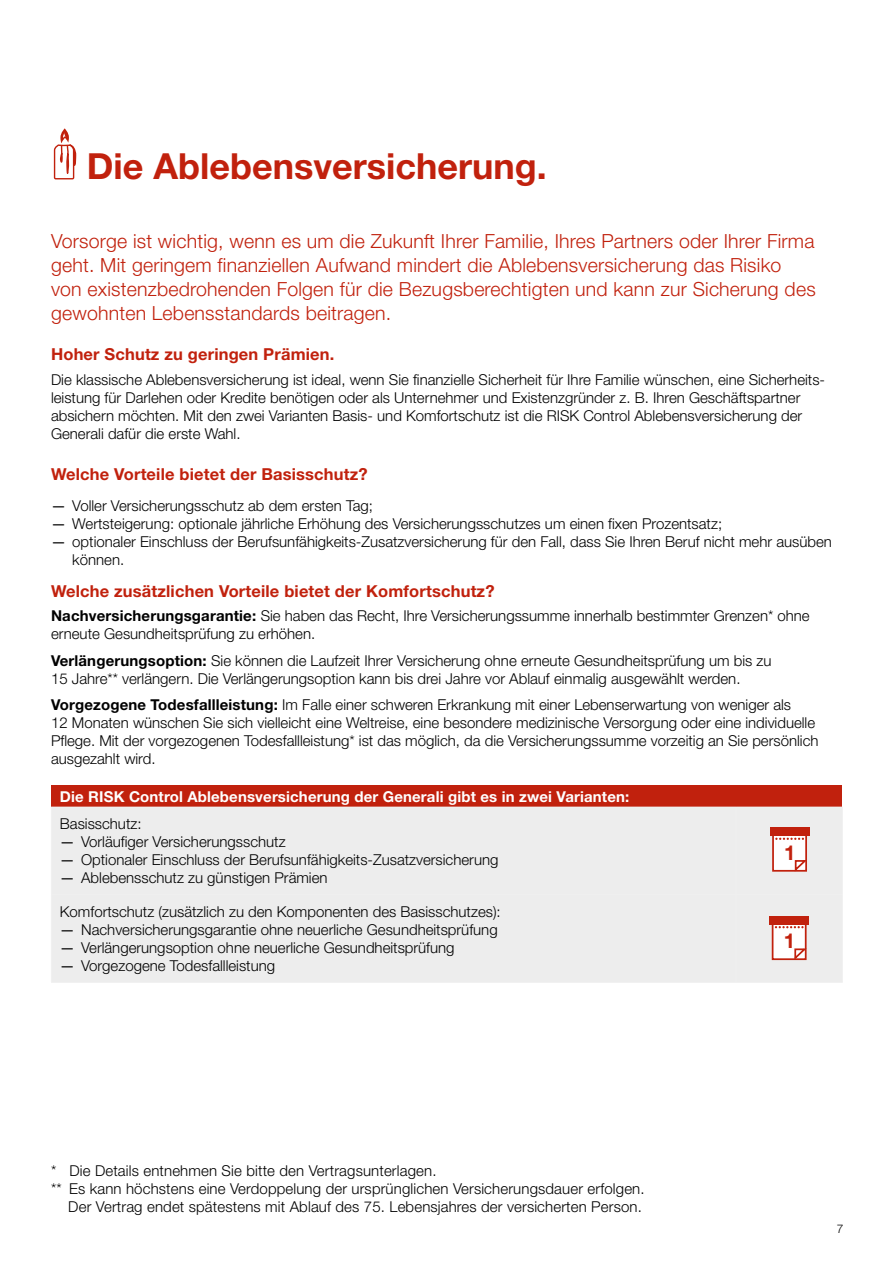
<style>
.page{position:relative;width:893px;height:1263px;background:#fff}
.page>*{position:absolute;margin:0;border:0;box-sizing:border-box;transform-origin:0 0}
.t1{font:700 36px "Helvetica Neue LT Std";color:#c1210d}
.t2{font:700 20.55px "Helvetica Neue";color:#c1210d}
.t3{font:300 19.5px/24px "Helvetica Neue LT Std";letter-spacing:.01em;color:#c1210d}
.t4{font:700 16.5px "Helvetica Neue LT Std";letter-spacing:.01em;color:#c1210d}
.t5{font:300 15px/18px "Helvetica Neue LT Std";color:#000}
.t6{font:700 15px "Helvetica Neue LT Std";letter-spacing:.01em;color:#fff}
.t7{font:300 12px "Helvetica Neue LT Std";color:#000}
.s1{font-weight:400}
.s2{font-weight:700}
</style>
<div class="page">
<div style="left:51px;top:786px;width:791px;height:21px;background:#c1210d"></div>
<div style="left:52px;top:808px;width:790px;height:174px;background:#ededed"></div>
<hr style="left:51px;top:807px;width:685px;height:1px;background:#f0f0f0">
<hr style="left:51px;top:807px;width:1px;height:87px;background:#f0f0f0">
<hr style="left:736px;top:807px;width:107px;height:1px;background:#f0f0f0">
<hr style="left:736px;top:807px;width:1px;height:87px;background:#f0f0f0">
<hr style="left:842px;top:807px;width:1px;height:87px;background:#f0f0f0">
<hr style="left:51px;top:894px;width:685px;height:1px;background:#f0f0f0">
<hr style="left:51px;top:895px;width:1px;height:87px;background:#f0f0f0">
<hr style="left:736px;top:894px;width:107px;height:1px;background:#f0f0f0">
<hr style="left:736px;top:895px;width:1px;height:87px;background:#f0f0f0">
<hr style="left:842px;top:895px;width:1px;height:87px;background:#f0f0f0">
<hr style="left:51px;top:982px;width:685px;height:1px;background:#f0f0f0">
<hr style="left:736px;top:982px;width:107px;height:1px;background:#f0f0f0">
<div style="left:773px;top:834px;width:33px;height:37px;background:#fff"></div>
<div style="left:772px;top:833px;width:35px;height:39px;border:2px solid #c1210d"></div>
<div style="left:770px;top:828px;width:39px;height:8px;background:#c1210d"></div>
<svg style="left:793px;top:859px;width:16px;height:13px"></svg>
<svg style="left:775px;top:838px;width:29px;height:2px"></svg>
<div style="left:773px;top:922px;width:33px;height:37px;background:#fff"></div>
<div style="left:772px;top:921px;width:35px;height:39px;border:2px solid #c1210d"></div>
<div style="left:770px;top:916px;width:39px;height:8px;background:#c1210d"></div>
<svg style="left:793px;top:947px;width:16px;height:13px"></svg>
<svg style="left:775px;top:926px;width:29px;height:2px"></svg>
<svg style="left:54px;top:128px;width:22px;height:51px"></svg>
<h1 class="t1" style="left:87px;top:143px;width:461px">Die Ablebensversicherung.</h1>
<p class="t3" style="left:51px;top:228px;width:766px">Vorsorge ist wichtig, wenn es um die Zukunft Ihrer Familie, Ihres Partners oder Ihrer Firma geht. Mit geringem finanziellen Aufwand mindert die Ablebensversicherung das Risiko von existenzbedrohenden Folgen für die Bezugsberechtigten und kann zur Sicherung des gewohnten Lebensstandards beitragen.</p>
<p class="t4" style="left:51px;top:344px;width:285px">Hoher Schutz zu geringen Prämien.</p>
<p class="t5" style="left:51px;top:370px;width:776px">Die klassische Ablebensversicherung ist ideal, wenn Sie finanzielle Sicherheit für Ihre Familie wünschen, eine Sicherheits&shy;leistung für Darlehen oder Kredite benötigen oder als Unternehmer und Existenzgründer z. B. Ihren Geschäftspartner absichern möchten. Mit den zwei Varianten Basis- und Komfortschutz ist die RISK Control Ablebensversicherung der Generali dafür die erste Wahl.</p>
<p class="t4" style="left:51px;top:463px;width:318px">Welche Vorteile bietet der Basisschutz?</p>
<p class="t5" style="left:51px;top:496px;width:323px"><span class="s1">—</span> Voller Versicherungsschutz ab dem ersten Tag;</p>
<p class="t5" style="left:51px;top:514px;width:673px"><span class="s1">—</span> Wertsteigerung: optionale jährliche Erhöhung des Versicherungsschutzes um einen fixen Prozentsatz;</p>
<p class="t5" style="left:72px;top:532px;width:761px;text-indent:-21px"><span class="s1">—</span> optionaler Einschluss der Berufsunfähigkeits-Zusatzversicherung für den Fall, dass Sie Ihren Beruf nicht mehr ausüben können.</p>
<p class="t4" style="left:51px;top:581px;width:445px">Welche zusätzlichen Vorteile bietet der Komfortschutz?</p>
<p class="t5" style="left:51px;top:607px;width:760px"><span class="s2">Nachversicherungsgarantie:</span> Sie haben das Recht, Ihre Versicherungssumme innerhalb bestimmter Grenzen* ohne erneute Gesundheitsprüfung zu erhöhen.</p>
<p class="t5" style="left:51px;top:651px;width:722px"><span class="s2">Verlängerungsoption:</span> Sie können die Laufzeit Ihrer Versicherung ohne erneute Gesundheitsprüfung um bis zu<br>15 Jahre** verlängern. Die Verlängerungsoption kann bis drei Jahre vor Ablauf einmalig ausgewählt werden.</p>
<p class="t5" style="left:51px;top:696px;width:769px"><span class="s2">Vorgezogene Todesfallleistung:</span> Im Falle einer schweren Erkrankung mit einer Lebenserwartung von weniger als<br>12 Monaten wünschen Sie sich vielleicht eine Weltreise, eine besondere medizinische Versorgung oder eine individuelle Pflege. Mit der vorgezogenen Todesfallleistung* ist das möglich, da die Versicherungssumme vorzeitig an Sie persönlich ausgezahlt wird.</p>
<p class="t6" style="left:60px;top:787px;width:571px">Die RISK Control Ablebensversicherung der Generali gibt es in zwei Varianten:</p>
<p class="t5" style="left:60px;top:815px;width:83px">Basisschutz:</p>
<p class="t5" style="left:60px;top:833px;width:227px"><span class="s1">—</span> Vorläufiger Versicherungsschutz</p>
<p class="t5" style="left:60px;top:851px;width:440px"><span class="s1">—</span> Optionaler Einschluss der Berufsunfähigkeits-Zusatzversicherung</p>
<p class="t5" style="left:60px;top:869px;width:269px"><span class="s1">—</span> Ablebensschutz zu günstigen Prämien</p>
<p class="t5" style="left:60px;top:902px;width:442px">Komfortschutz (zusätzlich zu den Komponenten des Basisschutzes):</p>
<p class="t5" style="left:60px;top:920px;width:439px"><span class="s1">—</span> Nachversicherungsgarantie ohne neuerliche Gesundheitsprüfung</p>
<p class="t5" style="left:60px;top:938px;width:396px"><span class="s1">—</span> Verlängerungsoption ohne neuerliche Gesundheitsprüfung</p>
<p class="t5" style="left:60px;top:956px;width:217px"><span class="s1">—</span> Vorgezogene Todesfallleistung</p>
<p class="t5" style="left:51px;top:1161px;width:387px">* Die Details entnehmen Sie bitte den Vertragsunterlagen.</p>
<p class="t5" style="left:51px;top:1179px;width:595px">** Es kann höchstens eine Verdoppelung der ursprünglichen Versicherungsdauer erfolgen.</p>
<p class="t5" style="left:68px;top:1197px;width:575px">Der Vertrag endet spätestens mit Ablauf des 75. Lebensjahres der versicherten Person.</p>
<h2 class="t2" style="left:784px;top:837px;width:13px">1</h2>
<h2 class="t2" style="left:784px;top:925px;width:13px">1</h2>
<p class="t7" style="left:837px;top:1222px;width:8px">7</p>
</div>
